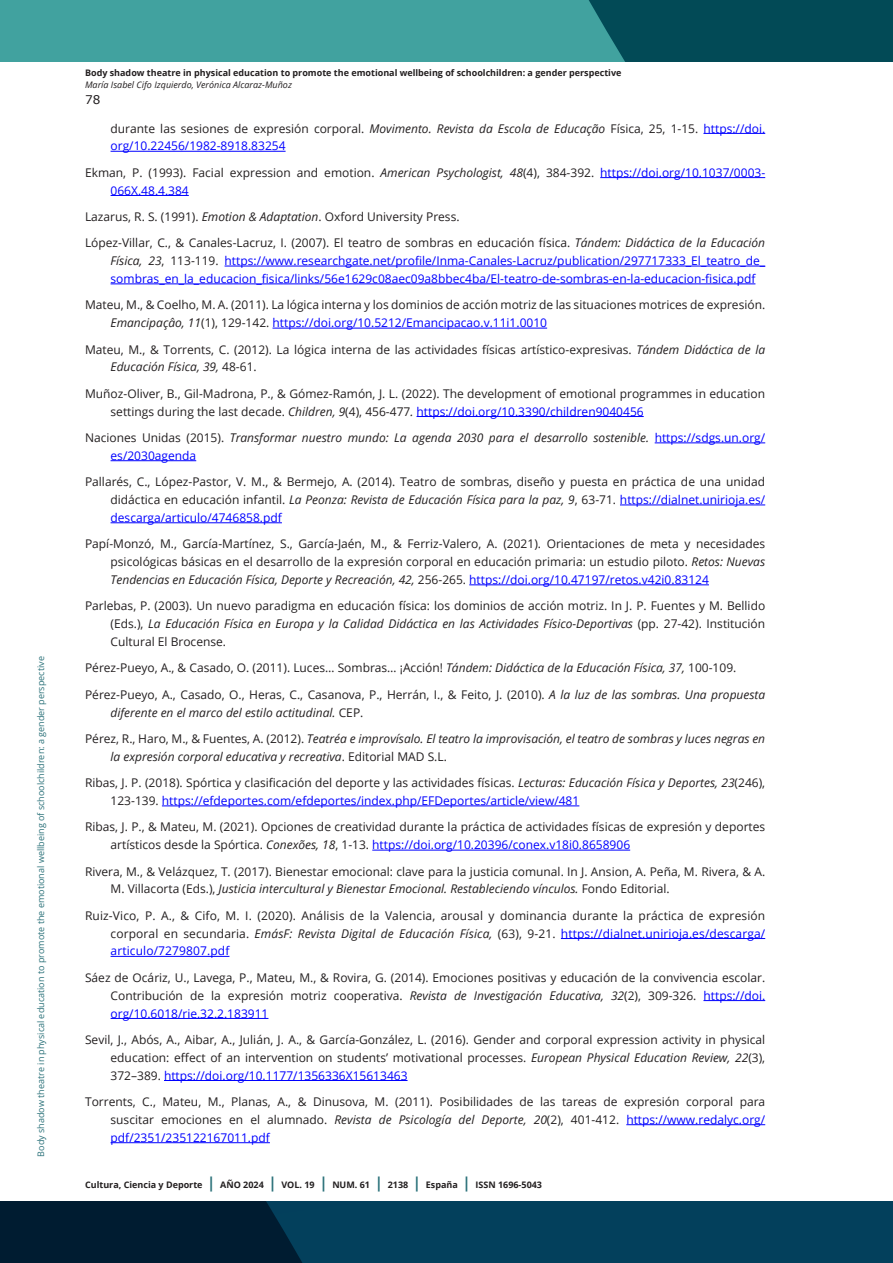
<style>
.page{position:relative;width:893px;height:1263px;background:#fff}
.page>*{position:absolute;margin:0;border:0;box-sizing:border-box;transform-origin:0 0}
.bibliografia{font:12px/17.9px "Open Sans";color:#231f20}
.bibliografia-2{font:12px/17.9px "Open Sans";color:#00f;text-align:justify}
.bibliografia-3{font:italic 12px/17.9px "Open Sans";color:#231f20}
.t1{font:12px "Verdana";color:#231f20}
.t2{font:700 9px "Open Sans";color:#231f20}
.t3{font:9px "Open Sans";color:#2c727a}
.t4{font:italic 9px "Open Sans";color:#231f20}
.s1{font-style:italic}
.s2{color:#00f}
.s3{color:#231f20}
.s4{font-style:italic;color:#231f20}
.s5{font-style:normal}
.s6{font-style:normal;color:#00f}
.s7{font-size:15px;color:#2c727a}
</style>
<div class="page">
<svg style="left:0;top:1201px;width:893px;height:62px;background:#02344e"></svg>
<div style="left:0;top:0;width:893px;height:62px;background:#41a29f"></div>
<div style="left:589px;top:0;width:304px;height:62px;background:#024a56"></div>
<hr style="left:703px;top:133px;width:62px;height:1px;background:#00f">
<hr style="left:111px;top:151px;width:175px;height:1px;background:#00f">
<hr style="left:600px;top:177px;width:165px;height:1px;background:#00f">
<hr style="left:111px;top:195px;width:78px;height:1px;background:#00f">
<hr style="left:225px;top:266px;width:540px;height:1px;background:#00f">
<hr style="left:111px;top:284px;width:644px;height:1px;background:#00f">
<hr style="left:273px;top:328px;width:274px;height:1px;background:#00f">
<hr style="left:416px;top:416px;width:228px;height:1px;background:#00f">
<hr style="left:655px;top:443px;width:110px;height:1px;background:#00f">
<hr style="left:111px;top:460px;width:85px;height:1px;background:#00f">
<hr style="left:620px;top:505px;width:145px;height:1px;background:#00f">
<hr style="left:111px;top:522px;width:171px;height:1px;background:#00f">
<hr style="left:469px;top:584px;width:240px;height:1px;background:#00f">
<hr style="left:162px;top:805px;width:417px;height:1px;background:#00f">
<hr style="left:372px;top:850px;width:258px;height:1px;background:#00f">
<hr style="left:561px;top:938px;width:204px;height:1px;background:#00f">
<hr style="left:111px;top:956px;width:118px;height:1px;background:#00f">
<hr style="left:703px;top:1000px;width:62px;height:1px;background:#00f">
<hr style="left:111px;top:1018px;width:157px;height:1px;background:#00f">
<hr style="left:164px;top:1080px;width:244px;height:1px;background:#00f">
<hr style="left:626px;top:1124px;width:139px;height:1px;background:#00f">
<hr style="left:111px;top:1142px;width:159px;height:1px;background:#00f">
<p class="t3" style="left:35px;top:1156px;width:502px;rotate:-90deg">Body shadow theatre in physical education to promote the emotional wellbeing of schoolchildren: a gender perspective</p>
<p class="t2" style="left:85px;top:67px;width:538px">Body shadow theatre in physical education to promote the emotional wellbeing of schoolchildren: a gender perspective</p>
<p class="t4" style="left:85px;top:79px;width:208px">María Isabel Cifo Izquierdo, Verónica Alcaraz-Muñoz</p>
<p class="t1" style="left:85px;top:91px;width:17px">78</p>
<p class="bibliografia" style="left:111px;top:119px;width:656px">durante las sesiones de expresión corporal. <span class="s1">Movimento. Revista da Escola de Educação</span> Física, 25, 1-15. <span class="s2">https://doi. org/10.22456/1982-8918.83254</span></p>
<p class="bibliografia" style="left:111px;top:163px;width:656px;text-indent:-26px">Ekman, P. (1993). Facial expression and emotion. <span class="s1">American Psychologist, 48</span>(4), 384-392. <span class="s2">https://doi.org/10.1037/0003-<br>066X.48.4.384</span></p>
<p class="bibliografia" style="left:85px;top:207px;width:376px">Lazarus, R. S. (1991). <span class="s1">Emotion &amp; Adaptation</span>. Oxford University Press.</p>
<p class="bibliografia-2" style="left:111px;top:234px;width:656px;text-indent:-26px"><span class="s3">López-Villar, C., &amp; Canales-Lacruz, I. (2007). El teatro de sombras en educación física.</span> <span class="s4">Tándem: Didáctica de la Educación Física, 23</span><span class="s3">, 113-119.</span> https://www.researchgate.net/profile/Inma-Canales-Lacruz/publication/297717333_El_teatro_de_ sombras_en_la_educacion_fisica/links/56e1629c08aec09a8bbec4ba/El-teatro-de-sombras-en-la-educacion-fisica.pdf</p>
<p class="bibliografia" style="left:111px;top:296px;width:656px;text-indent:-26px">Mateu, M., &amp; Coelho, M. A. (2011). La lógica interna y los dominios de acción motriz de las situaciones motrices de expresión.<br><span class="s1">Emancipaçâo, 11</span>(1), 129-142. <span class="s2">https://doi.org/10.5212/Emancipacao.v.11i1.0010</span></p>
<p class="bibliografia" style="left:111px;top:340px;width:656px;text-indent:-26px">Mateu, M., &amp; Torrents, C. (2012). La lógica interna de las actividades físicas artístico-expresivas. <span class="s1">Tándem Didáctica de la<br>Educació n Física, 39,</span> 48-61.</p>
<p class="bibliografia" style="left:111px;top:384px;width:656px;text-indent:-26px">Muñoz-Oliver, B., Gil-Madrona, P., &amp; Gómez-Ramón, J. L. (2022). The development of emotional programmes in education settings during the last decade. <span class="s1">Children, 9</span>(4), 456-477<span class="s1">.</span> <span class="s2">https://doi.org/10.3390/children9040456</span></p>
<p class="bibliografia-3" style="left:111px;top:428px;width:656px;text-indent:-26px"><span class="s5">Naciones Unidas (2015).</span> Transformar nuestro mundo: La agenda 2030 para el desarrollo sostenible. <span class="s6">https://sdgs.un.org/ es/2030agenda</span></p>
<p class="bibliografia" style="left:111px;top:473px;width:656px;text-align:justify;text-indent:-26px">Pallarés, C., López-Pastor, V. M., &amp; Bermejo, A. (2014). Teatro de sombras, diseño y puesta en práctica de una unidad didáctica en educación infantil. <span class="s1">La Peonza: Revista de Educación Física para la paz, 9</span>, 63-71. <span class="s2">https://dialnet.unirioja.es/ descarga/articulo/4746858.pdf</span></p>
<p class="bibliografia" style="left:111px;top:535px;width:656px;text-align:justify;text-indent:-26px">Papí-Monzó, M., García-Martínez, S., García-Jaén, M., &amp; Ferriz-Valero, A. (2021). Orientaciones de meta y necesidades psicológicas básicas en el desarrollo de la expresión corporal en educación primaria: un estudio piloto. <span class="s1">Retos: Nuevas Tendencias en Educación Física, Deporte y Recreación, 42,</span> 256-265. <span class="s2">https://doi.org/10.47197/retos.v42i0.83124</span></p>
<p class="bibliografia" style="left:111px;top:597px;width:656px;text-align:justify;text-indent:-26px">Parlebas, P. (2003). Un nuevo paradigma en educación física: los dominios de acción motriz. In J. P. Fuentes y M. Bellido (Eds.), <span class="s1">La Educación Física en Europa y la Calidad Didáctica en las Actividades Físico-Deportivas</span> (pp. 27-42). Institución Cultural El Brocense.</p>
<p class="bibliografia" style="left:85px;top:659px;width:653px">Pérez-Pueyo, A., &amp; Casado, O. (2011). Luces… Sombras… ¡Acción! <span class="s1">Tándem: Didáctica de la Educación Física, 37,</span> 100-109.</p>
<p class="bibliografia" style="left:111px;top:685px;width:656px;text-indent:-26px">Pérez-Pueyo, A., Casado, O., Heras, C., Casanova, P., Herrán, I., &amp; Feito, J. (2010). <span class="s1">A la luz de las sombras. Una propuesta diferente en el marco del estilo actitudinal.</span> CEP.</p>
<p class="bibliografia-3" style="left:111px;top:729px;width:656px;text-indent:-26px"><span class="s5">Pérez, R., Haro, M., &amp; Fuentes, A. (2012).</span> Teatréa e improvísalo. El teatro la improvisación, el teatro de sombras y luces negras en la expresión corporal educativa y recreativa<span class="s5">. Editorial MAD S.L.</span></p>
<p class="bibliografia" style="left:111px;top:773px;width:656px;text-indent:-26px">Ribas, J. P. (2018). Spórtica y clasificación del deporte y las actividades físicas. <span class="s1">Lecturas: Educación Física y Deportes, 23</span>(246),<br>123-139. <span class="s2">https://efdeportes.com/efdeportes/index.php/EFDeportes/article/view/481</span></p>
<p class="bibliografia" style="left:111px;top:818px;width:656px;text-indent:-26px">Ribas, J. P., &amp; Mateu, M. (2021). Opciones de creatividad durante la práctica de actividades físicas de expresión y deportes artísticos desde la Spórtica. <span class="s1">Conexões, 18</span>, 1-13. <span class="s2">https://doi.org/10.20396/conex.v18i0.8658906</span></p>
<p class="bibliografia" style="left:111px;top:862px;width:656px;text-indent:-26px">Rivera, M., &amp; Velázquez, T. (2017). Bienestar emocional: clave para la justicia comunal. In J. Ansion, A. Peña, M. Rivera, &amp; A.<br>M. Villacorta (Eds.), <span class="s1">Justicia intercultural y Bienestar Emocional. Restableciendo vínculos.</span> Fondo Editorial.</p>
<p class="bibliografia" style="left:111px;top:906px;width:656px;text-align:justify;text-indent:-26px">Ruiz-Vico, P. A., &amp; Cifo, M. I. (2020). Análisis de la Valencia, arousal y dominancia durante la práctica de expresión corporal en secundaria. <span class="s1">EmásF: Revista Digital de Educación Física,</span> (63), 9-21. <span class="s2">https://dialnet.unirioja.es/descarga/ articulo/7279807.pdf</span></p>
<p class="bibliografia" style="left:111px;top:968px;width:656px;text-align:justify;text-indent:-26px">Sáez de Ocáriz, U., Lavega, P., Mateu, M., &amp; Rovira, G. (2014). Emociones positivas y educación de la convivencia escolar.<br>Contribución de la expresión motriz cooperativa. <span class="s1">Revista de Investigación Educativa, 32</span>(2), 309-326. <span class="s2">https://doi. org/10.6018/rie.32.2.183911</span></p>
<p class="bibliografia" style="left:111px;top:1030px;width:656px;text-align:justify;text-indent:-26px">Sevil, J., Abós, A., Aibar, A., Julián, J. A., &amp; García-González, L. (2016). Gender and corporal expression activity in physical education: effect of an intervention on students’ motivational processes. <span class="s1">European Physical Education Review, 22</span>(3), 372–389. <span class="s2">https://doi.org/10.1177/1356336X15613463</span></p>
<p class="bibliografia" style="left:111px;top:1092px;width:656px;text-align:justify;text-indent:-26px">Torrents, C., Mateu, M., Planas, A., &amp; Dinusova, M. (2011). Posibilidades de las tareas de expresión corporal para suscitar emociones en el alumnado. <span class="s1">Revista de Psicología del Deporte, 20</span>(2), 401-412. <span class="s2">https://www.redalyc.org/ pdf/2351/235122167011.pdf</span></p>
<p class="t2" style="left:85px;top:1179px;width:458px">Cultura, Ciencia y Deporte <span class="s7">|</span> AÑO 2024 <span class="s7">|</span> VOL. 19 <span class="s7">|</span> NUM. 61 <span class="s7">|</span> 2138 <span class="s7">|</span> España <span class="s7">|</span> ISSN 1696-5043</p>
</div>
